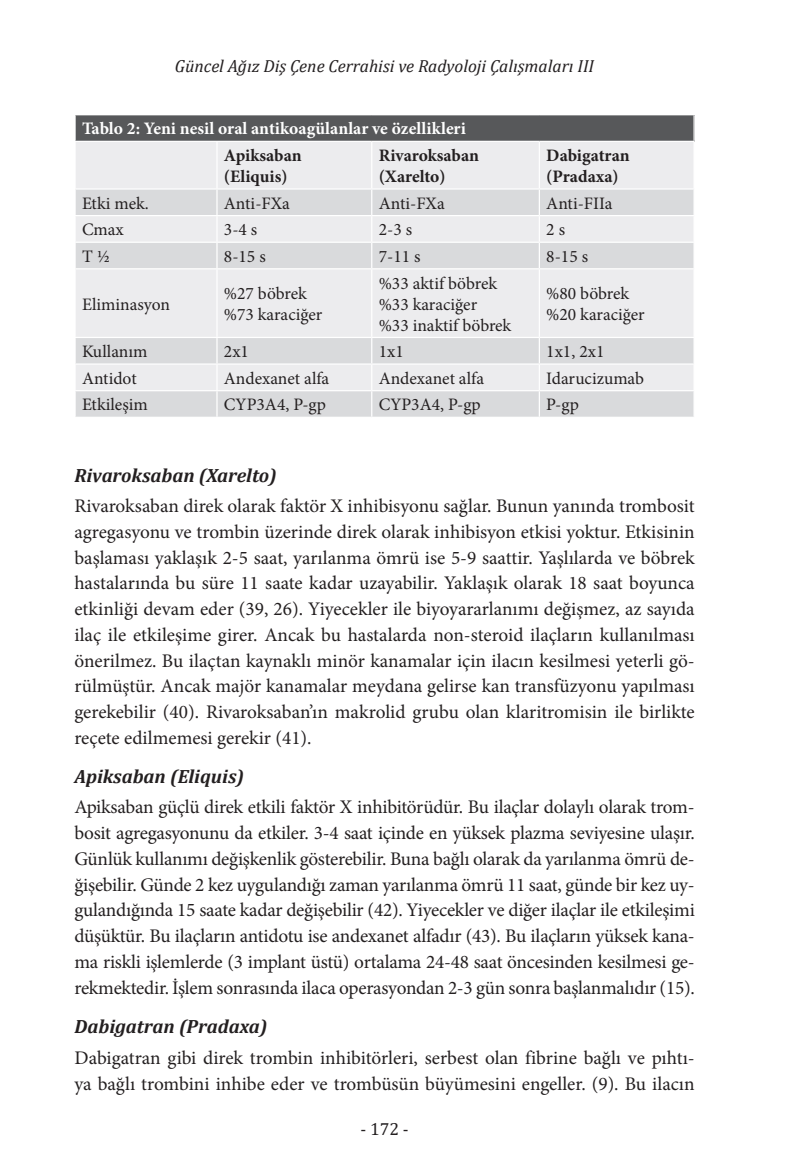
<style>
.page{position:relative;width:794px;height:1166px;background:#fff}
.page>*{position:absolute;margin:0;border:0;box-sizing:border-box;transform-origin:0 0}
.duzyazi_2{font:19.25px/25.7px "Minion Pro";letter-spacing:-.005em;color:#231f20;text-align:justify}
.baslik3{font:italic 700 19.25px "Cambria";color:#231f20}
.tabloyazi{font:17.5px "Minion Pro";color:#231f20}
.tabloyazi-2{font:700 17.5px/21px "Minion Pro";color:#231f20}
.t1{font:italic 17.5px "Cambria";color:#231f20}
.tabloyazibold{font:700 17.5px "Minion Pro";color:#fff}
.t2{font:17.5px "Cambria";color:#231f20}
</style>
<div class="page">
<div style="left:75px;top:115px;width:619px;height:26px;background:#57585a"></div>
<div style="left:76px;top:142px;width:617px;height:46px;background:#ececee"></div>
<svg style="left:76px;top:190px;width:617px;height:227px;background:#e3e3e5"></svg>
<hr style="left:216px;top:142px;width:2px;height:46px;background:#fff">
<hr style="left:371px;top:142px;width:1px;height:46px;background:#fff">
<hr style="left:539px;top:142px;width:1px;height:46px;background:#fff">
<hr style="left:216px;top:190px;width:2px;height:25px;background:#fff">
<hr style="left:74px;top:215px;width:143px;height:1px;background:#fff">
<hr style="left:217px;top:215px;width:155px;height:1px;background:#fff">
<hr style="left:216px;top:216px;width:2px;height:26px;background:#fff">
<hr style="left:372px;top:215px;width:167px;height:1px;background:#fff">
<hr style="left:539px;top:215px;width:155px;height:1px;background:#fff">
<hr style="left:74px;top:242px;width:143px;height:1px;background:#fff">
<hr style="left:217px;top:242px;width:155px;height:1px;background:#fff">
<hr style="left:216px;top:243px;width:2px;height:25px;background:#fff">
<hr style="left:372px;top:242px;width:167px;height:1px;background:#fff">
<svg style="left:371px;top:190px;width:1px;height:78px"></svg>
<hr style="left:539px;top:242px;width:155px;height:1px;background:#fff">
<svg style="left:539px;top:190px;width:1px;height:78px"></svg>
<hr style="left:74px;top:268px;width:143px;height:1px;background:#fff">
<hr style="left:217px;top:268px;width:155px;height:1px;background:#fff">
<hr style="left:216px;top:269px;width:2px;height:68px;background:#fff">
<hr style="left:372px;top:268px;width:167px;height:1px;background:#fff">
<hr style="left:371px;top:269px;width:1px;height:68px;background:#fff">
<hr style="left:539px;top:268px;width:155px;height:1px;background:#fff">
<hr style="left:539px;top:269px;width:1px;height:68px;background:#fff">
<hr style="left:74px;top:337px;width:143px;height:1px;background:#fff">
<hr style="left:217px;top:337px;width:155px;height:1px;background:#fff">
<hr style="left:216px;top:338px;width:2px;height:25px;background:#fff">
<hr style="left:372px;top:337px;width:167px;height:1px;background:#fff">
<hr style="left:539px;top:337px;width:155px;height:1px;background:#fff">
<hr style="left:74px;top:363px;width:143px;height:2px;background:#fff">
<hr style="left:217px;top:363px;width:155px;height:2px;background:#fff">
<hr style="left:216px;top:365px;width:2px;height:25px;background:#fff">
<hr style="left:372px;top:363px;width:167px;height:2px;background:#fff">
<hr style="left:539px;top:363px;width:155px;height:2px;background:#fff">
<hr style="left:74px;top:390px;width:143px;height:1px;background:#fff">
<hr style="left:217px;top:390px;width:155px;height:1px;background:#fff">
<hr style="left:216px;top:391px;width:2px;height:26px;background:#fff">
<hr style="left:372px;top:390px;width:167px;height:1px;background:#fff">
<svg style="left:371px;top:338px;width:1px;height:79px"></svg>
<hr style="left:539px;top:390px;width:155px;height:1px;background:#fff">
<svg style="left:539px;top:338px;width:1px;height:79px"></svg>
<svg style="left:693px;top:190px;width:1px;height:78px"></svg>
<svg style="left:693px;top:338px;width:1px;height:79px"></svg>
<hr style="left:74px;top:115px;width:2px;height:26px;background:#fff">
<svg style="left:693px;top:115px;width:1px;height:26px"></svg>
<p class="t1" style="left:175px;top:54px;width:421px">Güncel Ağız Diş Çene Cerrahisi ve Radyoloji Çalışmaları III</p>
<p class="tabloyazibold" style="left:82px;top:116px;width:385px">Tablo 2: Yeni nesil oral antikoagülanlar ve özellikleri</p>
<p class="tabloyazi-2" style="left:224px;top:145px;width:79px">Apiksaban</p>
<p class="tabloyazi-2" style="left:224px;top:166px;width:65px">(Eliquis)</p>
<p class="tabloyazi-2" style="left:379px;top:145px;width:102px">Rivaroksaban (Xarelto)</p>
<p class="tabloyazi-2" style="left:546px;top:145px;width:85px">Dabigatran (Pradaxa)</p>
<p class="tabloyazi" style="left:82px;top:191px;width:68px">Etki mek.</p>
<p class="tabloyazi" style="left:224px;top:191px;width:68px">Anti-FXa</p>
<p class="tabloyazi" style="left:379px;top:191px;width:68px">Anti-FXa</p>
<p class="tabloyazi" style="left:546px;top:191px;width:68px">Anti-FIIa</p>
<p class="tabloyazi" style="left:82px;top:218px;width:43px">Cmax</p>
<p class="tabloyazi" style="left:224px;top:218px;width:35px">3-4 s</p>
<p class="tabloyazi" style="left:379px;top:218px;width:35px">2-3 s</p>
<p class="tabloyazi" style="left:546px;top:218px;width:20px">2 s</p>
<p class="tabloyazi" style="left:82px;top:245px;width:30px">T ½</p>
<p class="tabloyazi" style="left:224px;top:245px;width:43px">8-15 s</p>
<p class="tabloyazi" style="left:379px;top:245px;width:43px">7-11 s</p>
<p class="tabloyazi" style="left:546px;top:245px;width:43px">8-15 s</p>
<p class="tabloyazi" style="left:82px;top:292px;width:89px">Eliminasyon</p>
<p class="tabloyazi" style="left:379px;top:271px;width:120px">%33 aktif böbrek</p>
<p class="tabloyazi" style="left:379px;top:292px;width:100px">%33 karaciğer</p>
<p class="tabloyazi" style="left:379px;top:313px;width:134px">%33 inaktif böbrek</p>
<p class="tabloyazi" style="left:224px;top:282px;width:84px">%27 böbrek</p>
<p class="tabloyazi" style="left:224px;top:303px;width:100px">%73 karaciğer</p>
<p class="tabloyazi" style="left:546px;top:282px;width:84px">%80 böbrek</p>
<p class="tabloyazi" style="left:546px;top:303px;width:100px">%20 karaciğer</p>
<p class="tabloyazi" style="left:82px;top:340px;width:67px">Kullanım</p>
<p class="tabloyazi" style="left:224px;top:340px;width:27px">2x1</p>
<p class="tabloyazi" style="left:379px;top:340px;width:27px">1x1</p>
<p class="tabloyazi" style="left:546px;top:340px;width:60px">1x1, 2x1</p>
<p class="tabloyazi" style="left:82px;top:366px;width:56px">Antidot</p>
<p class="tabloyazi" style="left:224px;top:366px;width:107px">Andexanet alfa</p>
<p class="tabloyazi" style="left:379px;top:366px;width:107px">Andexanet alfa</p>
<p class="tabloyazi" style="left:546px;top:366px;width:99px">Idarucizumab</p>
<p class="tabloyazi" style="left:82px;top:393px;width:67px">Etkileşim</p>
<p class="tabloyazi" style="left:224px;top:393px;width:104px">CYP3A4, P-gp</p>
<p class="tabloyazi" style="left:379px;top:393px;width:104px">CYP3A4, P-gp</p>
<p class="tabloyazi" style="left:546px;top:393px;width:34px">P-gp</p>
<p class="baslik3" style="left:74px;top:461px;width:204px">Rivaroksaban (Xarelto)</p>
<p class="duzyazi_2" style="left:74px;top:493px;width:622px">Rivaroksaban direk olarak faktör X inhibisyonu sağlar. Bunun yanında trombosit agregasyonu ve trombin üzerinde direk olarak inhibisyon etkisi yoktur. Etkisinin başlaması yaklaşık 2-5 saat, yarılanma ömrü ise 5-9 saattir. Yaşlılarda ve böbrek hastalarında bu süre 11 saate kadar uzayabilir. Yaklaşık olarak 18 saat boyunca etkinliği devam eder (39, 26). Yiyecekler ile biyoyararlanımı değişmez, az sayıda ilaç ile etkileşime girer. Ancak bu hastalarda non-steroid ilaçların kullanılması önerilmez. Bu ilaçtan kaynaklı minör kanamalar için ilacın kesilmesi yeterli gö&shy;rülmüştür. Ancak majör kanamalar meydana gelirse kan transfüzyonu yapılması gerekebilir (40). Rivaroksaban’ın makrolid grubu olan klaritromisin ile birlikte reçete edilmemesi gerekir (41).</p>
<p class="baslik3" style="left:74px;top:762px;width:171px">Apiksaban (Eliquis)</p>
<p class="duzyazi_2" style="left:74px;top:794px;width:622px">Apiksaban güçlü direk etkili faktör X inhibitörüdür. Bu ilaçlar dolaylı olarak trom&shy;bosit agregasyonunu da etkiler. 3-4 saat içinde en yüksek plazma seviyesine ulaşır.<br>Günlük kullanımı değişkenlik gösterebilir. Buna bağlı olarak da yarılanma ömrü de&shy;ğişebilir. Günde 2 kez uygulandığı zaman yarılanma ömrü 11 saat, günde bir kez uy&shy;gulandığında 15 saate kadar değişebilir (42). Yiyecekler ve diğer ilaçlar ile etkileşimi düşüktür. Bu ilaçların antidotu ise andexanet alfadır (43). Bu ilaçların yüksek kana&shy;ma riskli işlemlerde (3 implant üstü) ortalama 24-48 saat öncesinden kesilmesi ge&shy;rekmektedir. İşlem sonrasında ilaca operasyondan 2-3 gün sonra başlanmalıdır (15).</p>
<p class="baslik3" style="left:74px;top:1013px;width:194px">Dabigatran (Pradaxa)</p>
<p class="duzyazi_2" style="left:74px;top:1045px;width:622px;line-height:26.2px">Dabigatran gibi direk trombin inhibitörleri, serbest olan fibrine bağlı ve pıhtı&shy;ya bağlı trombini inhibe eder ve trombüsün büyümesini engeller. (9). Bu ilacın</p>
<p class="t2" style="left:360px;top:1118px;width:50px">- 172 -</p>
</div>
